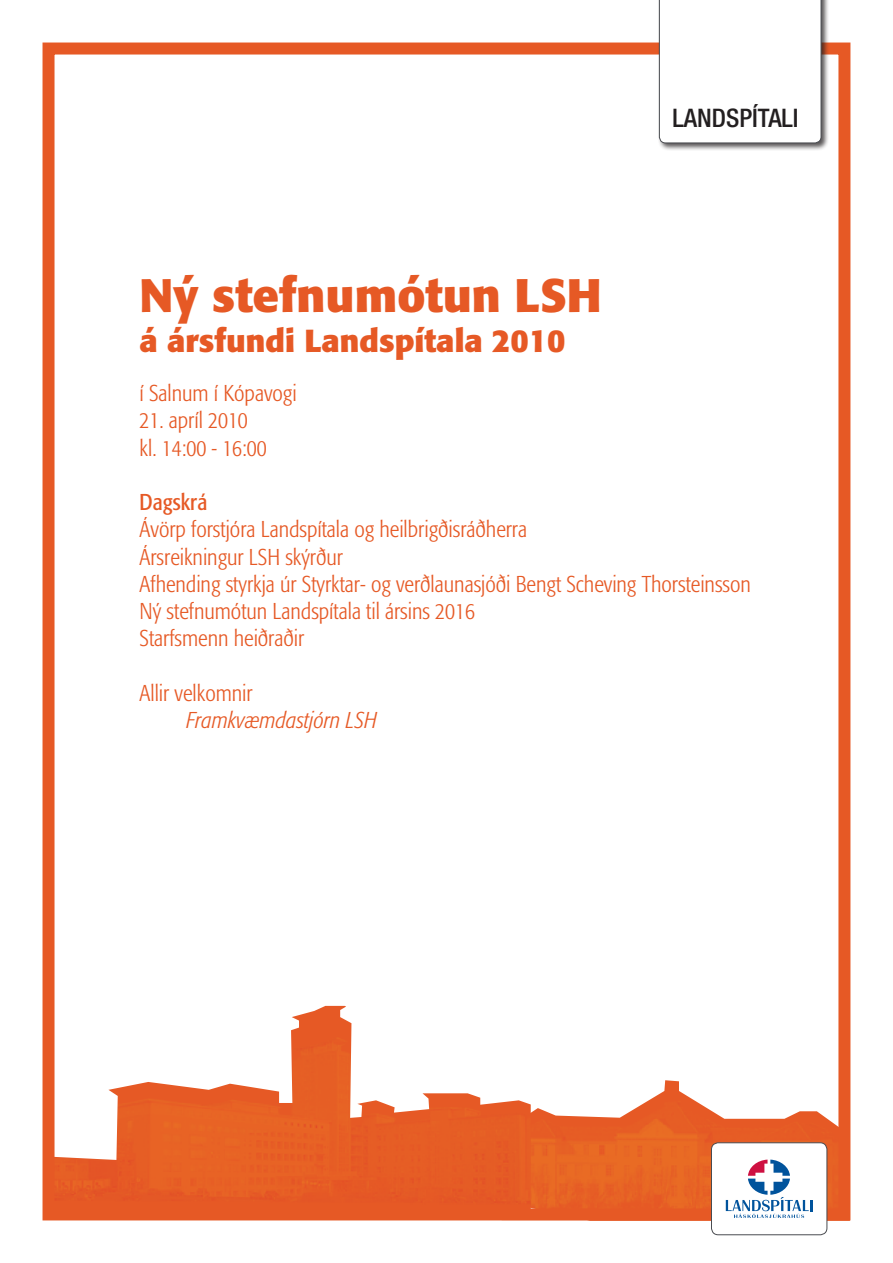
<style>
.page{position:relative;width:893px;height:1263px;background:#fff}
.page>*{position:absolute;margin:0;border:0;box-sizing:border-box;transform-origin:0 0}
.t1{font:700 46.5px "Formata";color:#e65925}
.t2{font:700 31.5px "Formata";color:#e65925}
.t3{font:500 condensed 25.65px "Helvetica Neue";color:#231f20}
.t4{font:300 condensed 22.65px/27.3px "Formata";color:#e65925}
.t5{font:italic 300 condensed 22.65px "Formata";color:#e65925}
.t6{font:condensed 22.65px "Formata";color:#e65925}
</style>
<div class="page">
<img style="left:501px;top:1080px;width:349px;height:141px">
<img style="left:56px;top:1006px;width:475px;height:201px">
<div style="left:43px;top:43px;width:807px;height:1177px;border:12px solid #e65925"></div>
<div style="left:657px;top:0;width:172px;height:151px;background:#231f20;opacity:.75"></div>
<svg style="left:659px;top:0;width:162px;height:143px"></svg>
<div style="left:711px;top:1143px;width:116px;height:92px;background:#fff;border-radius:7px"></div>
<div style="left:711px;top:1142px;width:116px;height:93px;border:1px solid #4a4c51;border-radius:7px"></div>
<svg style="left:726px;top:1159px;width:87px;height:59px"></svg>
<p class="t3" style="left:673px;top:103px;width:128px">LANDSPÍTALI</p>
<h1 class="t1" style="left:140px;top:266px;width:464px">Ný stefnumótun LSH</h1>
<h2 class="t2" style="left:140px;top:321px;width:427px">á ársfundi Landspítala 2010</h2>
<p class="t4" style="left:140px;top:380px;width:159px">í Salnum í Kópavogi</p>
<p class="t4" style="left:140px;top:407px;width:129px">21. apríl 2010 kl. 14:00 - 16:00</p>
<p class="t6" style="left:140px;top:489px;width:69px">Dagskrá</p>
<p class="t4" style="left:140px;top:516px;width:613px">Ávörp forstjóra Landspítala og heilbrigðisráðherra<br>Ársreikningur LSH skýrður<br>Afhending styrkja úr Styrktar- og verðlaunasjóði Bengt Scheving Thorsteinsson Ný stefnumótun Landspítala til ársins 2016<br>Starfsmenn heiðraðir</p>
<p class="t4" style="left:140px;top:680px;width:115px">Allir velkomnir</p>
<p class="t5" style="left:186px;top:707px;width:192px">Framkvæmdastjórn LSH</p>
</div>
